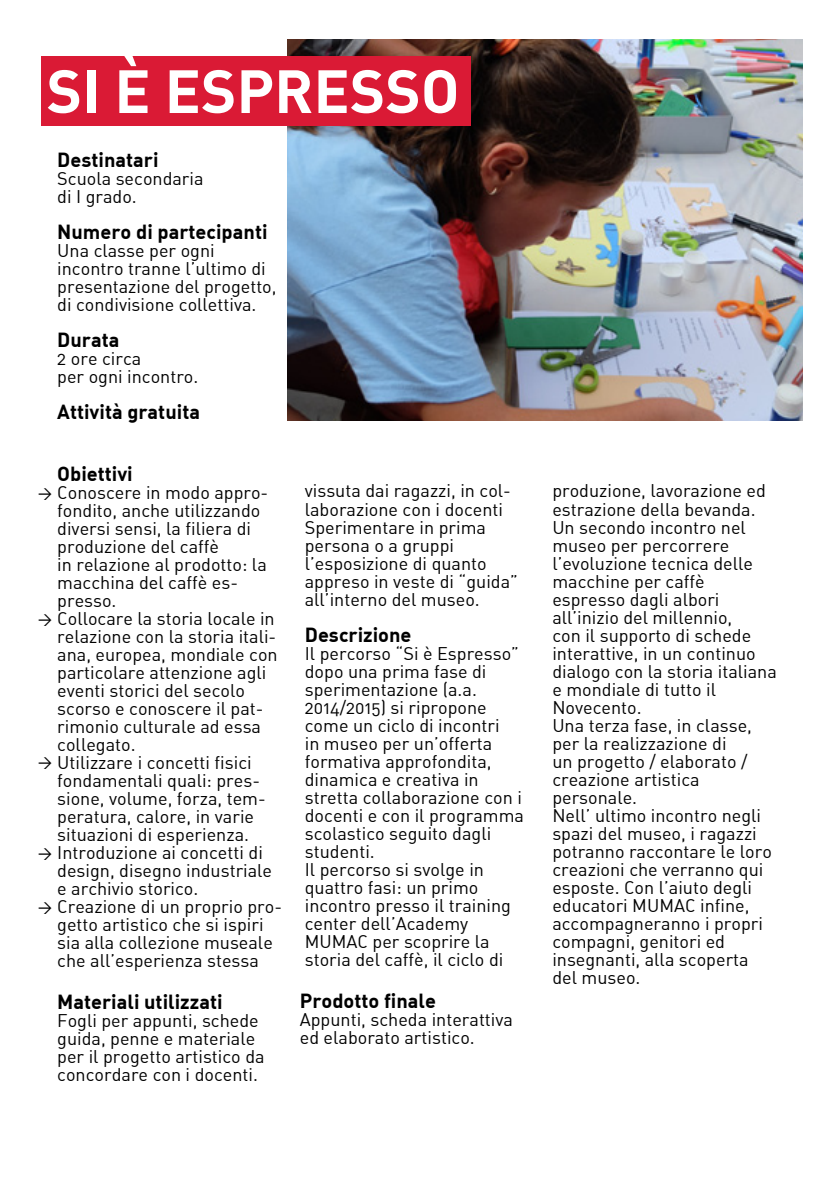
<style>
.page{position:relative;width:840px;height:1191px;background:#fff}
.page>*{position:absolute;margin:0;border:0;box-sizing:border-box;transform-origin:0 0}
.t1{font:700 60px "DIN Alternate";color:#fff}
.t2{font:700 20px "DIN Alternate";color:#000}
.t3{font:18px/18px "DIN Alternate";color:#000}
</style>
<div class="page">
<img style="left:288px;top:40px;width:514px;height:381px">
<div style="left:41px;top:56px;width:430px;height:70px;background:#da1a35"></div>
<h1 class="t1" style="left:47px;top:52px;width:414px">SI È ESPRESSO</h1>
<p class="t2" style="left:57px;top:146px;width:103px">Destinatari</p>
<p class="t3" style="left:57px;top:169px;width:148px">Scuola secondaria di I grado.</p>
<p class="t2" style="left:57px;top:218px;width:212px">Numero di partecipanti</p>
<p class="t3" style="left:57px;top:241px;width:221px">Una classe per ogni incontro tranne l’ultimo di presentazione del progetto, di condivisione collettiva.</p>
<p class="t2" style="left:57px;top:326px;width:64px">Durata</p>
<p class="t3" style="left:57px;top:349px;width:143px">2 ore circa<br>per ogni incontro.</p>
<p class="t2" style="left:57px;top:398px;width:144px">Attività gratuita</p>
<p class="t2" style="left:57px;top:461px;width:77px">Obiettivi</p>
<p class="t3" style="left:57px;top:483px;width:226px">Conoscere in modo appro&shy;fondito, anche utilizzando diversi sensi, la filiera di produzione del caffè<br>in relazione al prodotto: la macchina del caffè es&shy;presso.<br>Collocare la storia locale in relazione con la storia itali&shy;ana, europea, mondiale con particolare attenzione agli eventi storici del secolo scorso e conoscere il pat&shy;rimonio culturale ad essa collegato.<br>Utilizzare i concetti fisici fondamentali quali: pres&shy;sione, volume, forza, tem&shy;peratura, calore, in varie situazioni di esperienza.<br>Introduzione ai concetti di design, disegno industriale e archivio storico.<br>Creazione di un proprio pro&shy;getto artistico che si ispiri sia alla collezione museale che all’esperienza stessa</p>
<p class="t3" style="left:304px;top:481px;width:215px">vissuta dai ragazzi, in col&shy;laborazione con i docenti<br>Sperimentare in prima persona o a gruppi l’esposizione di quanto appreso in veste di “guida” all’interno del museo.</p>
<p class="t2" style="left:304px;top:621px;width:108px">Descrizione</p>
<p class="t3" style="left:304px;top:643px;width:221px">Il percorso “Si è Espresso” dopo una prima fase di sperimentazione (a.a.<br>2014/2015) si ripropone come un ciclo di incontri<br>in museo per un’offerta formativa approfondita, dinamica e creativa in stretta collaborazione con i docenti e con il programma scolastico seguito dagli studenti.<br>Il percorso si svolge in quattro fasi: un primo incontro presso il training center dell’Academy<br>MUMAC per scoprire la storia del caffè, il ciclo di</p>
<p class="t2" style="left:57px;top:989px;width:167px">Materiali utilizzati</p>
<p class="t3" style="left:57px;top:1011px;width:209px">Fogli per appunti, schede guida, penne e materiale per il progetto artistico da concordare con i docenti.</p>
<p class="t2" style="left:299px;top:987px;width:138px">Prodotto finale</p>
<p class="t3" style="left:299px;top:1010px;width:215px">Appunti, scheda interattiva ed elaborato artistico.</p>
<p class="t3" style="left:552px;top:481px;width:226px">produzione, lavorazione ed estrazione della bevanda.<br>Un secondo incontro nel museo per percorrere l’evoluzione tecnica delle macchine per caffè espresso dagli albori all’inizio del millennio,<br>con il supporto di schede interattive, in un continuo dialogo con la storia italiana e mondiale di tutto il<br>Novecento.<br>Una terza fase, in classe, per la realizzazione di<br>un progetto / elaborato / creazione artistica personale.<br>Nell’ ultimo incontro negli spazi del museo, i ragazzi potranno raccontare le loro creazioni che verranno qui esposte. Con l’aiuto degli educatori MUMAC infine, accompagneranno i propri compagni, genitori ed insegnanti, alla scoperta del museo.</p>
</div>
